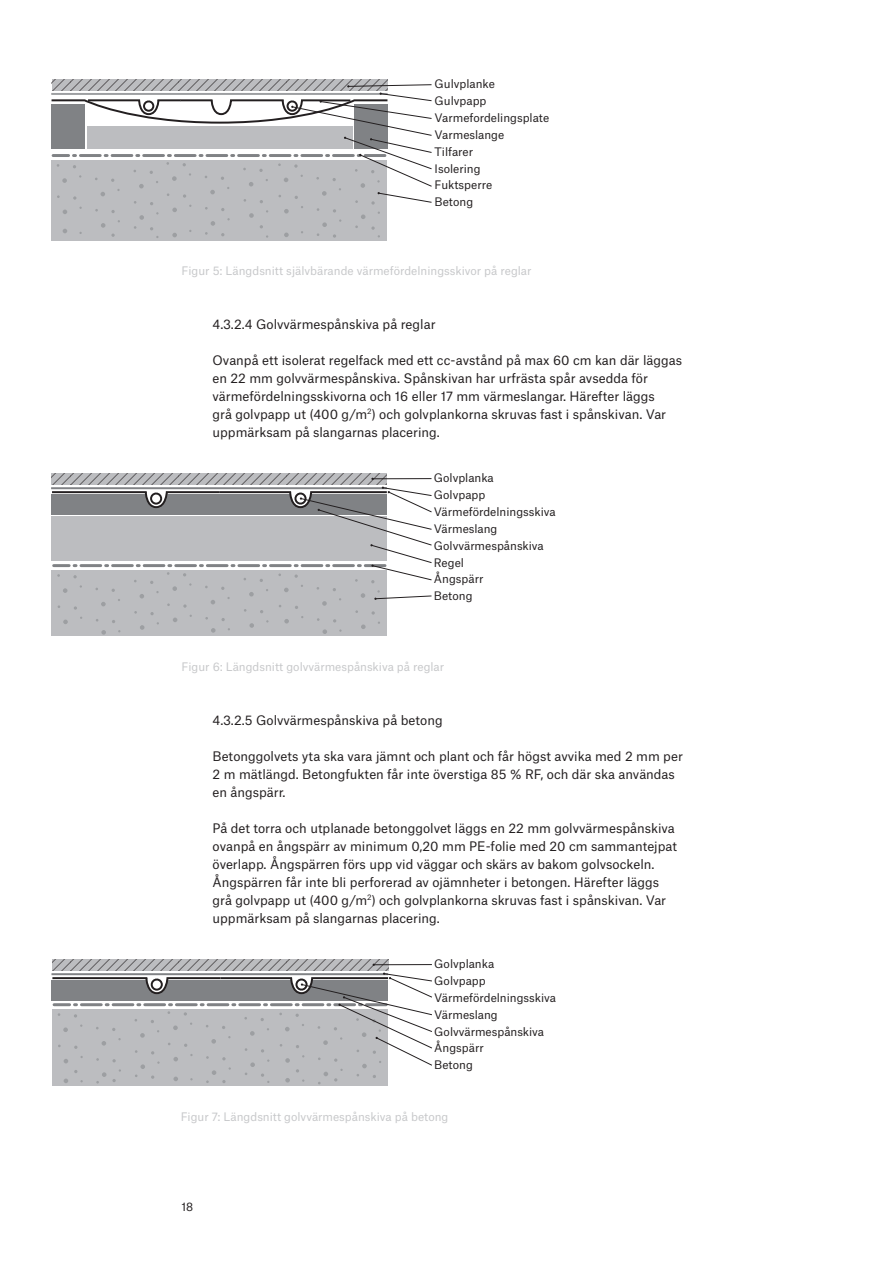
<style>
.page{position:relative;width:893px;height:1263px;background:#fff}
.page>*{position:absolute;margin:0;border:0;box-sizing:border-box;transform-origin:0 0}
.t1{font:12.6px/18px "Atlas Grotesk";color:#231f20}
.t2{font:11.25px/16.8px "Atlas Grotesk";color:#231f20}
.t3{font:11.25px "Atlas Grotesk";color:#c7c8ca}
</style>
<div class="page">
<div style="left:51px;top:160px;width:336px;height:80px;background:#bcbdc0"></div>
<svg style="left:172px;top:176px;width:5px;height:5px"></svg>
<svg style="left:172px;top:208px;width:5px;height:4px"></svg>
<svg style="left:139px;top:184px;width:5px;height:4px"></svg>
<svg style="left:139px;top:215px;width:5px;height:5px"></svg>
<svg style="left:101px;top:192px;width:4px;height:4px"></svg>
<svg style="left:101px;top:223px;width:4px;height:5px"></svg>
<svg style="left:62px;top:178px;width:5px;height:5px"></svg>
<svg style="left:63px;top:210px;width:4px;height:4px"></svg>
<svg style="left:172px;top:233px;width:5px;height:4px"></svg>
<svg style="left:63px;top:229px;width:4px;height:4px"></svg>
<svg style="left:53px;top:154px;width:151px;height:3px"></svg>
<div style="left:87px;top:126px;width:265px;height:22px;background:#bcbdc0"></div>
<svg style="left:52px;top:99px;width:153px;height:25px"></svg>
<svg style="left:52px;top:79px;width:336px;height:11px;background:#adadb0"></svg>
<hr style="left:52px;top:93px;width:336px;height:2px;background:#9d9fa2">
<div style="left:52px;top:104px;width:33px;height:45px;background:#808285"></div>
<hr style="left:180px;top:99px;width:33px;height:2px;background:#231f20">
<hr style="left:157px;top:99px;width:24px;height:2px;background:#231f20">
<svg style="left:137px;top:99px;width:23px;height:17px"></svg>
<hr style="left:88px;top:99px;width:52px;height:2px;background:#231f20">
<svg style="left:205px;top:84px;width:227px;height:154px"></svg>
<div style="left:52px;top:570px;width:335px;height:65px;background:#bcbdc0"></div>
<svg style="left:249px;top:592px;width:5px;height:4px"></svg>
<svg style="left:249px;top:623px;width:5px;height:5px"></svg>
<svg style="left:211px;top:600px;width:4px;height:4px"></svg>
<svg style="left:211px;top:628px;width:5px;height:5px"></svg>
<svg style="left:172px;top:586px;width:5px;height:5px"></svg>
<svg style="left:183px;top:604px;width:4px;height:4px"></svg>
<svg style="left:173px;top:618px;width:4px;height:4px"></svg>
<svg style="left:140px;top:594px;width:4px;height:4px"></svg>
<svg style="left:140px;top:625px;width:4px;height:5px"></svg>
<svg style="left:101px;top:602px;width:5px;height:4px"></svg>
<svg style="left:101px;top:630px;width:5px;height:5px"></svg>
<svg style="left:63px;top:588px;width:4px;height:5px"></svg>
<svg style="left:63px;top:619px;width:5px;height:5px"></svg>
<svg style="left:54px;top:564px;width:224px;height:3px"></svg>
<svg style="left:52px;top:473px;width:335px;height:12px;background:#adadb0"></svg>
<hr style="left:51px;top:487px;width:336px;height:2px;background:#808285">
<div style="left:51px;top:516px;width:336px;height:45px;background:#bcbdc0"></div>
<div style="left:51px;top:494px;width:336px;height:20px;background:#808285"></div>
<hr style="left:220px;top:491px;width:71px;height:2px;background:#231f20">
<svg style="left:144px;top:491px;width:78px;height:18px"></svg>
<hr style="left:52px;top:491px;width:95px;height:2px;background:#231f20">
<hr style="left:372px;top:478px;width:59px;height:1px;background:#231f20">
<div style="left:150px;top:492px;width:12px;height:13px;background:#fff;border:2px solid #231f20;border-radius:50%"></div>
<svg style="left:278px;top:486px;width:154px;height:148px"></svg>
<div style="left:52px;top:1009px;width:336px;height:76px;background:#bcbdc0"></div>
<svg style="left:250px;top:1031px;width:5px;height:5px"></svg>
<svg style="left:211px;top:1039px;width:5px;height:5px"></svg>
<svg style="left:173px;top:1025px;width:5px;height:5px"></svg>
<svg style="left:173px;top:1057px;width:5px;height:4px"></svg>
<svg style="left:140px;top:1033px;width:5px;height:5px"></svg>
<svg style="left:102px;top:1041px;width:4px;height:4px"></svg>
<svg style="left:63px;top:1027px;width:5px;height:5px"></svg>
<svg style="left:64px;top:1059px;width:4px;height:4px"></svg>
<svg style="left:261px;top:1073px;width:8px;height:10px"></svg>
<svg style="left:245px;top:1062px;width:10px;height:13px"></svg>
<svg style="left:206px;top:1070px;width:10px;height:13px"></svg>
<svg style="left:173px;top:1076px;width:5px;height:5px"></svg>
<svg style="left:135px;top:1064px;width:10px;height:13px"></svg>
<svg style="left:96px;top:1069px;width:25px;height:14px"></svg>
<svg style="left:64px;top:1078px;width:4px;height:5px"></svg>
<svg style="left:54px;top:1003px;width:225px;height:3px"></svg>
<svg style="left:52px;top:959px;width:336px;height:12px;background:#adadb0"></svg>
<hr style="left:51px;top:973px;width:337px;height:2px;background:#808285">
<div style="left:52px;top:980px;width:336px;height:20px;background:#808285"></div>
<hr style="left:221px;top:977px;width:71px;height:2px;background:#231f20">
<svg style="left:144px;top:977px;width:79px;height:18px"></svg>
<hr style="left:52px;top:977px;width:95px;height:2px;background:#231f20">
<hr style="left:374px;top:964px;width:58px;height:1px;background:#231f20">
<div style="left:151px;top:978px;width:12px;height:12px;background:#fff;border:2px solid #231f20;border-radius:50%"></div>
<svg style="left:279px;top:972px;width:153px;height:112px"></svg>
<p class="t2" style="left:435px;top:74px;width:116px">Gulvplanke<br>Gulvpapp<br>Varmefordelingsplate<br>Varmeslange<br>Tilfarer<br>Isolering<br>Fuktsperre<br>Betong</p>
<p class="t3" style="left:182px;top:261px;width:351px">Figur 5: Längdsnitt självbärande värmefördelningsskivor på reglar</p>
<p class="t1" style="left:213px;top:313px;width:224px">4.3.2.4 Golvvärmespånskiva på reglar</p>
<p class="t1" style="left:213px;top:349px;width:471px">Ovanpå ett isolerat regelfack med ett cc-avstånd på max 60 cm kan där läggas en 22 mm golvvärmespånskiva. Spånskivan har urfrästa spår avsedda för värmefördelningsskivorna och 16 eller 17 mm värmeslangar. Härefter läggs<br>grå golvpapp ut (400 g/m<sup>2</sup>) och golvplankorna skruvas fast i spånskivan. Var uppmärksam på slangarnas placering.</p>
<p class="t2" style="left:434px;top:468px;width:123px">Golvplanka<br>Golvpapp<br>Värmefördelningsskiva<br>Värmeslang<br>Golvvärmespånskiva<br>Regel<br>Ångspärr<br>Betong</p>
<p class="t3" style="left:182px;top:657px;width:264px">Figur 6: Längdsnitt golvvärmespånskiva på reglar</p>
<p class="t1" style="left:213px;top:709px;width:232px">4.3.2.5 Golvvärmespånskiva på betong</p>
<p class="t1" style="left:213px;top:745px;width:472px">Betonggolvets yta ska vara jämnt och plant och får högst avvika med 2 mm per<br>2 m mätlängd. Betongfukten får inte överstiga 85 % RF, och där ska användas en ångspärr.</p>
<p class="t1" style="left:213px;top:817px;width:466px">På det torra och utplanade betonggolvet läggs en 22 mm golvvärmespånskiva ovanpå en ångspärr av minimum 0,20 mm PE-folie med 20 cm sammantejpat överlapp. Ångspärren förs upp vid väggar och skärs av bakom golvsockeln.<br>Ångspärren får inte bli perforerad av ojämnheter i betongen. Härefter läggs grå golvpapp ut (400 g/m<sup>2</sup>) och golvplankorna skruvas fast i spånskivan. Var uppmärksam på slangarnas placering.</p>
<p class="t2" style="left:434px;top:954px;width:123px">Golvplanka<br>Golvpapp<br>Värmefördelningsskiva<br>Värmeslang<br>Golvvärmespånskiva<br>Ångspärr<br>Betong</p>
<p class="t3" style="left:181px;top:1107px;width:269px">Figur 7: Längdsnitt golvvärmespånskiva på betong</p>
<p class="t2" style="left:182px;top:1197px;width:13px">18</p>
</div>
